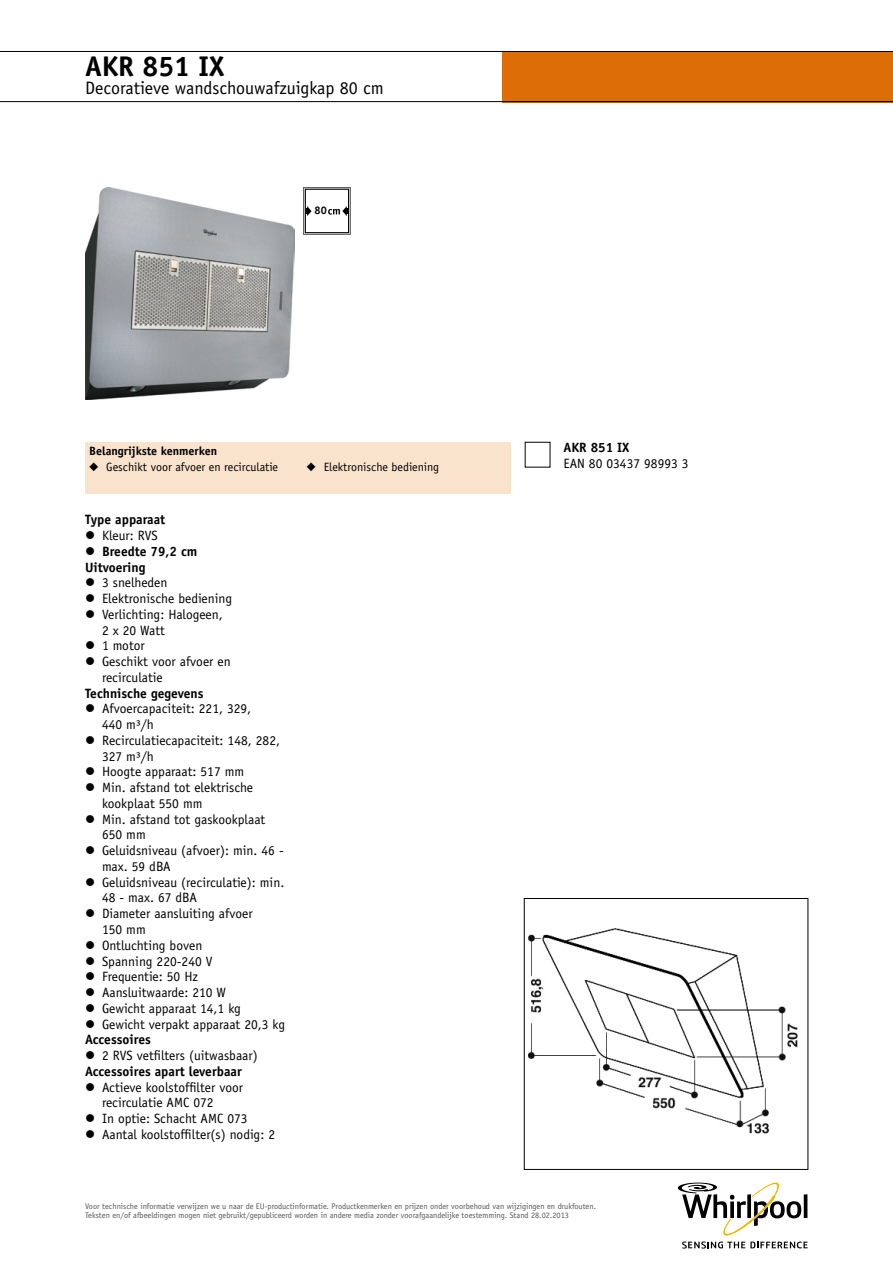
<style>
.page{position:relative;width:893px;height:1263px;background:#fff}
.page>*{position:absolute;margin:0;border:0;box-sizing:border-box;transform-origin:0 0}
.t1{font:700 28.5px "Officina Sans Std";color:#000}
.t2{font:18px "Officina Sans Std";color:#000}
.t3{font:13.5px/15.8px "Officina Sans Std";color:#000}
.t4{font:700 13.5px/15.8px "Officina Sans Std";color:#000}
.t5{font:12px "Officina Sans Std";color:#000}
.t6{font:700 12px "Officina Sans Std";color:#000}
.t7{font:700 10.95px "Officina Sans";color:#000}
.t8{font:8.25px/9px "Officina Sans Std";color:#58585a}
</style>
<div class="page">
<svg style="left:0;top:51px;width:893px;height:51px"></svg>
<img style="left:85px;top:187px;width:210px;height:213px">
<svg style="left:305px;top:189px;width:44px;height:44px"></svg>
<div style="left:303px;top:187px;width:48px;height:48px;border:1px solid #58585a"></div>
<div style="left:85px;top:442px;width:425px;height:51px;background:#fae3cd"></div>
<div style="left:524px;top:898px;width:284px;height:272px;border:1px solid #000"></div>
<img style="left:528px;top:928px;width:270px;height:206px">
<svg style="left:678px;top:1182px;width:129px;height:66px"></svg>
<h1 class="t1" style="left:85px;top:48px;width:141px">AKR 851 IX</h1>
<h2 class="t2" style="left:85px;top:77px;width:300px">Decoratieve wandschouwafzuigkap 80 cm</h2>
<p class="t7" style="left:315px;top:204px;width:14px">80</p>
<p class="t6" style="left:89px;top:444px;width:130px">Belangrijkste kenmerken</p>
<p class="t5" style="left:89px;top:460px;width:190px">◆ Geschikt voor afvoer en recirculatie</p>
<p class="t5" style="left:307px;top:460px;width:134px">◆ Elektronische bediening</p>
<p class="t4" style="left:85px;top:512px;width:82px">Type apparaat</p>
<p class="t3" style="left:102px;top:528px;width:57px">Kleur: RVS</p>
<p class="t4" style="left:85px;top:543px;width:114px;text-indent:17px">Breedte 79,2 cm<br>Uitvoering</p>
<p class="t3" style="left:102px;top:575px;width:132px">3 snelheden<br>Elektronische bediening<br>Verlichting: Halogeen,<br>2 x 20 Watt<br>1 motor<br>Geschikt voor afvoer en recirculatie</p>
<p class="t4" style="left:85px;top:685px;width:120px">Technische gegevens</p>
<p class="t3" style="left:102px;top:701px;width:185px">Afvoercapaciteit: 221, 329,<br>440 m³/h<br>Recirculatiecapaciteit: 148, 282,<br>327 m³/h<br>Hoogte apparaat: 517 mm<br>Min. afstand tot elektrische kookplaat 550 mm<br>Min. afstand tot gaskookplaat<br>650 mm<br>Geluidsniveau (afvoer): min. 46 - max. 59 dBA<br>Geluidsniveau (recirculatie): min.<br>48 - max. 67 dBA<br>Diameter aansluiting afvoer<br>150 mm<br>Ontluchting boven<br>Spanning 220-240 V<br>Frequentie: 50 Hz<br>Aansluitwaarde: 210 W<br>Gewicht apparaat 14,1 kg<br>Gewicht verpakt apparaat 20,3 kg</p>
<p class="t4" style="left:85px;top:1032px;width:67px">Accessoires</p>
<p class="t3" style="left:102px;top:1047px;width:157px">2 RVS vetfilters (uitwasbaar)</p>
<p class="t4" style="left:85px;top:1063px;width:158px">Accessoires apart leverbaar</p>
<p class="t3" style="left:102px;top:1079px;width:175px">Actieve koolstoffilter voor recirculatie AMC 072<br>In optie: Schacht AMC 073<br>Aantal koolstoffilter(s) nodig: 2</p>
<p class="t4" style="left:563px;top:439px;width:68px">AKR 851 IX</p>
<p class="t3" style="left:563px;top:455px;width:127px">EAN 80 03437 98993 3</p>
<p class="t8" style="left:85px;top:1202px;width:513px">Voor technische informatie verwijzen we u naar de EU-productinformatie. Productkenmerken en prijzen onder voorbehoud van wijzigingen en drukfouten.<br>Teksten en/of afbeeldingen mogen niet gebruikt/gepubliceerd worden in andere media zonder voorafgaandelijke toestemming. Stand 28.02.2013</p>
</div>
